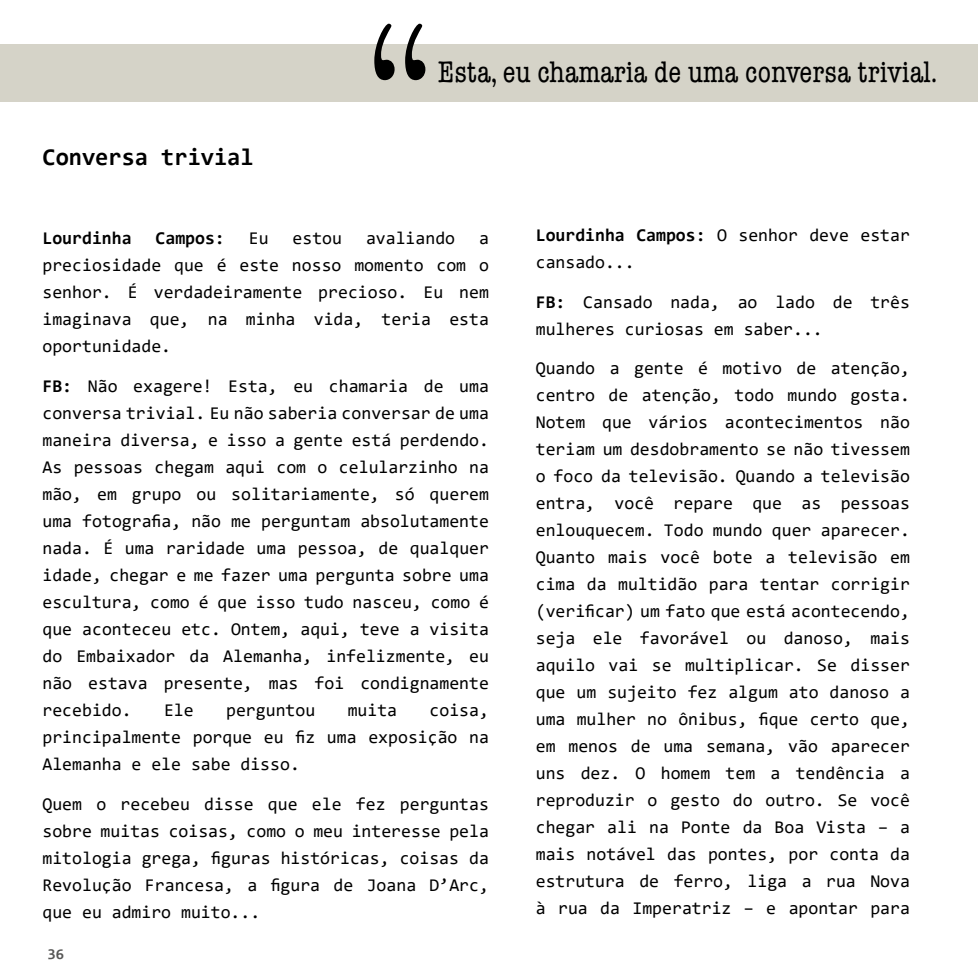
<style>
.page{position:relative;width:978px;height:978px;background:#fff}
.page>*{position:absolute;margin:0;border:0;box-sizing:border-box;transform-origin:0 0}
.t1{font:300 condensed 225px "American Typewriter ITC Pro";color:#000}
.t2{font:condensed 30px "American Typewriter ITC Pro";color:#000}
.t3{font:700 24px "Consolas";color:#000}
.t4{font:18px/27px "Consolas";color:#000;text-align:justify}
.t5{font:700 18px "Consolas";color:#000}
.t6{font:700 15px "Consolas";color:#575756}
.s1{font-weight:700}
</style>
<div class="page">
<div style="left:0;top:45px;width:978px;height:57px;background:#d5d3c8"></div>
<h3 class="t3" style="left:43px;top:141px;width:213px">Conversa trivial</h3>
<h1 class="t1" style="left:360px;top:-13px;width:80px">“</h1>
<h2 class="t2" style="left:438px;top:55px;width:501px">Esta, eu chamaria de uma conversa trivial.</h2>
<p class="t5" style="left:43px;top:227px;width:91px">Lourdinha</p>
<p class="t5" style="left:156px;top:227px;width:71px">Campos:</p>
<p class="t4" style="left:249px;top:224px;width:21px">Eu</p>
<p class="t4" style="left:293px;top:224px;width:51px">estou</p>
<p class="t4" style="left:366px;top:224px;width:91px">avaliando</p>
<p class="t4" style="left:43px;top:224px;width:448px;text-indent:437px">a preciosidade que é este nosso momento com o senhor. É verdadeiramente precioso. Eu nem imaginava que, na minha vida, teria esta oportunidade.</p>
<p class="t4" style="left:43px;top:372px;width:448px"><span class="s1">FB:</span> Não exagere! Esta, eu chamaria de uma conversa trivial. Eu não saberia conversar de uma maneira diversa, e isso a gente está perdendo.<br>As pessoas chegam aqui com o celularzinho na mão, em grupo ou solitariamente, só querem uma fotografia, não me perguntam absolutamente nada. É uma raridade uma pessoa, de qualquer idade, chegar e me fazer uma pergunta sobre uma escultura, como é que isso tudo nasceu, como é que aconteceu etc. Ontem, aqui, teve a visita do Embaixador da Alemanha, infelizmente, eu não estava presente, mas foi condignamente recebido.</p>
<p class="t4" style="left:43px;top:696px;width:448px;text-indent:387px">coisa, principalmente porque eu fiz uma exposição na Alemanha e ele sabe disso.</p>
<p class="t4" style="left:43px;top:790px;width:448px">Quem o recebeu disse que ele fez perguntas sobre muitas coisas, como o meu interesse pela mitologia grega, figuras históricas, coisas da Revolução Francesa, a figura de Joana D’Arc, que eu admiro muito...</p>
<p class="t4" style="left:164px;top:696px;width:31px">Ele</p>
<p class="t4" style="left:226px;top:696px;width:91px">perguntou</p>
<p class="t4" style="left:348px;top:696px;width:51px">muita</p>
<p class="t6" style="left:47px;top:945px;width:18px">36</p>
<p class="t4" style="left:536px;top:221px;width:376px"><span class="s1">Lourdinha Campos:</span> O senhor deve estar cansado...</p>
<p class="t4" style="left:536px;top:288px;width:376px"><span class="s1">FB:</span> Cansado nada, ao lado de três mulheres curiosas em saber...</p>
<p class="t4" style="left:536px;top:355px;width:376px">Quando a gente é motivo de atenção, centro de atenção, todo mundo gosta.<br>Notem que vários acontecimentos não teriam um desdobramento se não tivessem o foco da televisão. Quando a televisão entra, você repare que as pessoas enlouquecem. Todo mundo quer aparecer.<br>Quanto mais você bote a televisão em cima da multidão para tentar corrigir (verificar) um fato que está acontecendo, seja ele favorável ou danoso, mais aquilo vai se multiplicar. Se disser que um sujeito fez algum ato danoso a uma mulher no ônibus, fique certo que, em menos de uma semana, vão aparecer uns dez. O homem tem a tendência a reproduzir o gesto do outro. Se você chegar ali na Ponte da Boa Vista – a mais notável das pontes, por conta da estrutura de ferro, liga a rua Nova à rua da Imperatriz – e apontar para</p>
</div>
